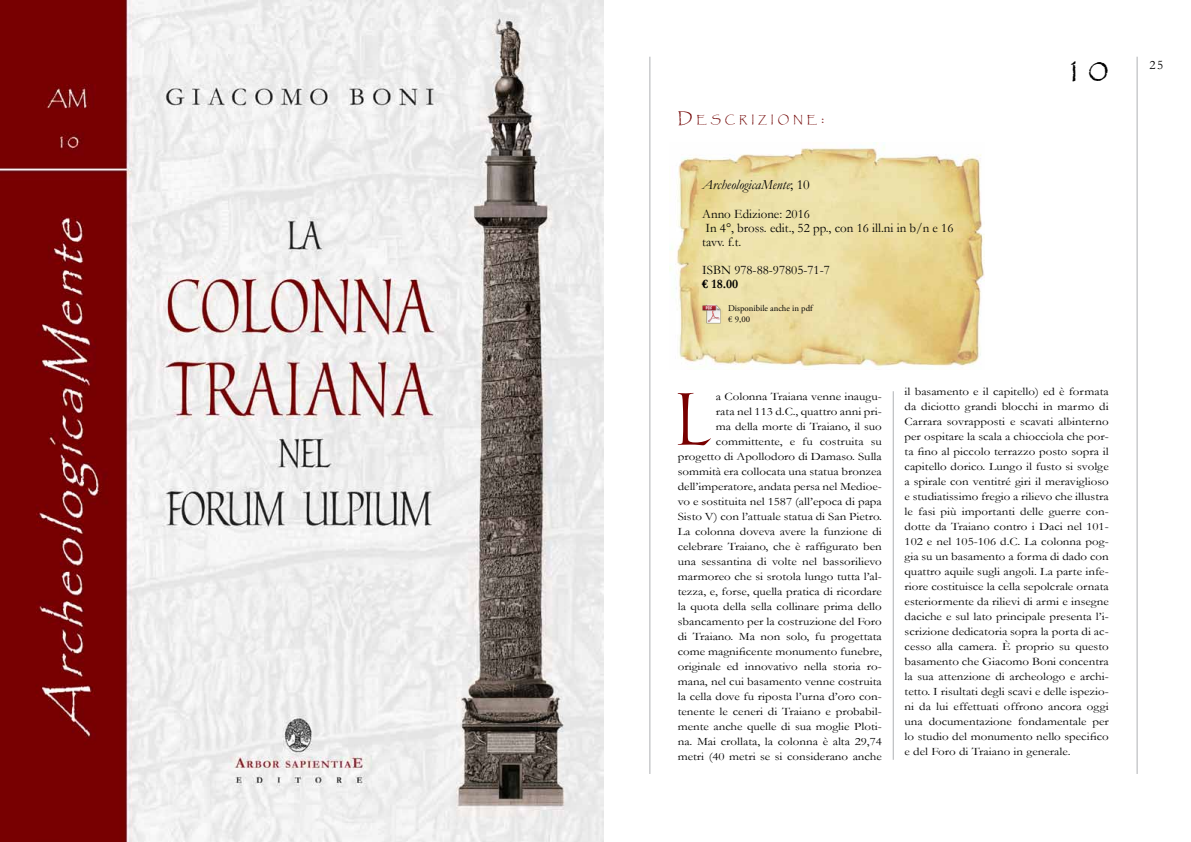
<style>
.page{position:relative;width:1191px;height:842px;background:#fff}
.page>*{position:absolute;margin:0;border:0;box-sizing:border-box;transform-origin:0 0}
.t1{font:64px "Pompeii Capitals";color:#780000;scale:1.15 1}
.t2{font:36px "Papyrus";color:#000}
.t3{font:italic 14px "Garamond";color:#000}
.t4{font:13px/14px "Garamond";color:#000}
.t5{font:700 13px "Garamond";color:#000}
.t6{font:13px "Garamond";color:#000}
.t7{font:11.3px/15px "Garamond";color:#000;text-align:right;scale:1.15 1}
.t8{font:10.5px "Papyrus";letter-spacing:.37em;color:#700000}
.t9{font:8.8px/11px "Adobe Garamond Pro";color:#000}
.s1{font-size:15px}
.s2{font-style:normal}
</style>
<div class="page">
<hr style="left:1136px;top:57px;width:1px;height:717px;background:#afb1b4">
<hr style="left:649px;top:57px;width:1px;height:717px;background:#afb1b4">
<img style="left:0;top:0;width:603px;height:842px">
<hr style="left:892px;top:391px;width:1px;height:369px;background:#afb1b4">
<img style="left:669px;top:143px;width:316px;height:225px">
<img style="left:702px;top:304px;width:19px;height:20px">
<p class="t8" style="left:677px;top:113px;width:148px"><span class="s1">D</span>ESCRIZIONE<span class="s1">:</span></p>
<p class="t3" style="left:702px;top:175px;width:109px">ArcheologicaMente<span class="s2">; 10</span></p>
<p class="t4" style="left:702px;top:206px;width:253px">Anno Edizione: 2016<br>In 4°, bross. edit., 52 pp., con 16 ill.ni in b/n e 16 tavv. f.t.</p>
<p class="t4" style="left:702px;top:262px;width:129px">ISBN 978-88-97805-71-7</p>
<p class="t5" style="left:702px;top:275px;width:38px">€ 18.00</p>
<p class="t9" style="left:728px;top:303px;width:86px">Disponibile anche in pdf € 9,00</p>
<h2 class="t2" style="left:1063px;top:48px;width:46px">10</h2>
<p class="t7" style="left:677px;top:388px;width:179px">a Colonna Traiana venne inaugu-<br>rata nel 113 d.C., quattro anni pri-<br>ma della morte di Traiano, il suo committente, e fu costruita su progetto di Apollodoro di Damaso. Sulla sommità era collocata una statua bronzea dell’imperatore, andata persa nel Medioe&shy;vo e sostituita nel 1587 (all’epoca di papa Sisto V) con l’attuale statua di San Pietro.<br>La colonna doveva avere la funzione di celebrare Traiano, che è raffigurato ben una sessantina di volte nel bassorilievo marmoreo che si srotola lungo tutta l’al&shy;tezza, e, forse, quella pratica di ricordare la quota della sella collinare prima dello sbancamento per la costruzione del Foro di Traiano. Ma non solo, fu progettata come magnificente monumento funebre, originale ed innovativo nella storia ro&shy;mana, nel cui basamento venne costruita la cella dove fu riposta l’urna d’oro con&shy;tenente le ceneri di Traiano e probabil&shy;mente anche quelle di sua moglie Ploti&shy;na. Mai crollata, la colonna è alta 29,74 metri (40 metri se si considerano anche</p>
<p class="t7" style="left:904px;top:383px;width:179px;text-align:justify">il basamento e il capitello) ed è formata da diciotto grandi blocchi in marmo di Carrara sovrapposti e scavati all›interno per ospitare la scala a chiocciola che por&shy;ta fino al piccolo terrazzo posto sopra il capitello dorico. Lungo il fusto si svolge a spirale con ventitré giri il meraviglioso e studiatissimo fregio a rilievo che illustra le fasi più importanti delle guerre con&shy;dotte da Traiano contro i Daci nel 101- 102 e nel 105-106 d.C. La colonna pog&shy;gia su un basamento a forma di dado con quattro aquile sugli angoli. La parte infe&shy;riore costituisce la cella sepolcrale ornata esteriormente da rilievi di armi e insegne daciche e sul lato principale presenta l’i&shy;scrizione dedicatoria sopra la porta di ac&shy;cesso alla camera. È proprio su questo basamento che Giacomo Boni concentra la sua attenzione di archeologo e archi&shy;tetto. I risultati degli scavi e delle ispezio&shy;ni da lui effettuati offrono ancora oggi una documentazione fondamentale per lo studio del monumento nello specifico e del Foro di Traiano in generale.</p>
<h1 class="t1" style="left:676px;top:380px;width:30px">L</h1>
<p class="t6" style="left:1149px;top:57px;width:16px">25</p>
</div>
